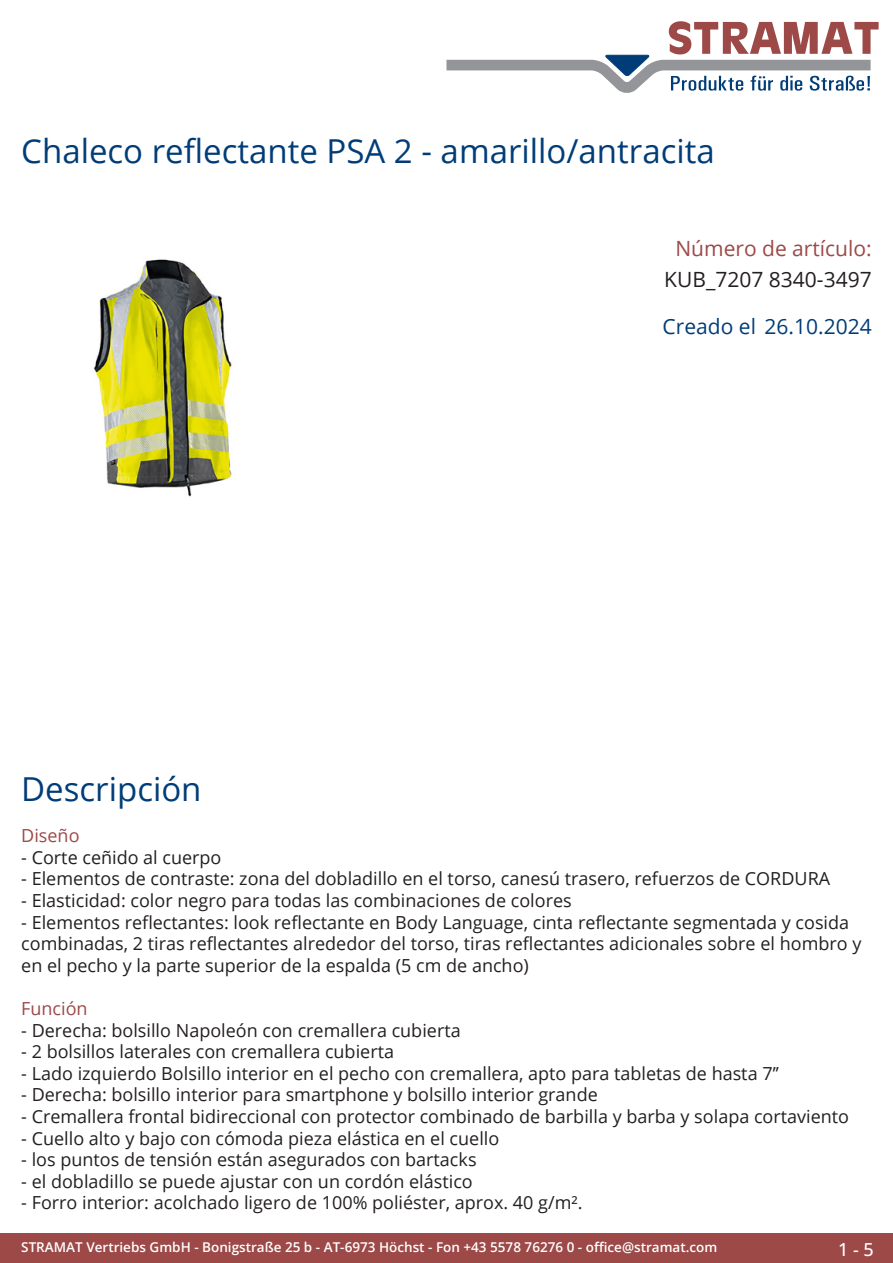
<style>
.page{position:relative;width:893px;height:1263px;background:#fff}
.page>*{position:absolute;margin:0;border:0;box-sizing:border-box;transform-origin:0 0}
.Produkttitel{font:33px "Open Sans";color:#003d78}
.Erstellungsdatum{font:21px "Open Sans";color:#003d78}
.TechDaten_Überschrif{font:21px "Open Sans";color:#9c4948}
.TechDaten_Inhalt{font:21px "Open Sans";color:#231f20}
.Beschreibung_Text{font:18px/21.6px "Open Sans";color:#231f20}
.Beschreibung_Text-2{font:18px "Open Sans";color:#9c4948}
.t1{font:500 18px "Open Sans";color:#fff}
.t2{font:600 13.5px "Open Sans";color:#fff}
</style>
<div class="page">
<div style="left:0;top:1233px;width:893px;height:30px;background:#9c4948"></div>
<svg style="left:446px;top:21px;width:433px;height:72px"></svg>
<img style="left:93px;top:259px;width:139px;height:238px">
<p class="Produkttitel" style="left:21px;top:128px;width:695px">Chaleco reflectante PSA 2 - amarillo/antracita</p>
<p class="TechDaten_Überschrif" style="left:675px;top:234px;width:198px">Número de artículo:</p>
<p class="TechDaten_Inhalt" style="left:664px;top:265px;width:209px">KUB_7207 8340-3497</p>
<p class="Erstellungsdatum" style="left:663px;top:312px;width:211px">Creado el 26.10.2024</p>
<p class="Produkttitel" style="left:21px;top:766px;width:182px">Descripción</p>
<p class="Beschreibung_Text-2" style="left:21px;top:823px;width:60px">Diseño</p>
<p class="Beschreibung_Text" style="left:21px;top:846px;width:202px">- Corte ceñido al cuerpo</p>
<p class="Beschreibung_Text" style="left:21px;top:867px;width:810px">- Elementos de contraste: zona del dobladillo en el torso, canesú trasero, refuerzos de CORDURA</p>
<p class="Beschreibung_Text" style="left:21px;top:889px;width:552px">- Elasticidad: color negro para todas las combinaciones de colores</p>
<p class="Beschreibung_Text" style="left:21px;top:911px;width:842px">- Elementos reflectantes: look reflectante en Body Language, cinta reflectante segmentada y cosida combinadas, 2 tiras reflectantes alrededor del torso, tiras reflectantes adicionales sobre el hombro y en el pecho y la parte superior de la espalda (5 cm de ancho)</p>
<p class="Beschreibung_Text-2" style="left:21px;top:996px;width:68px">Función</p>
<p class="Beschreibung_Text" style="left:21px;top:1019px;width:441px">- Derecha: bolsillo Napoleón con cremallera cubierta</p>
<p class="Beschreibung_Text" style="left:21px;top:1040px;width:374px">- 2 bolsillos laterales con cremallera cubierta</p>
<p class="Beschreibung_Text" style="left:21px;top:1062px;width:759px">- Lado izquierdo Bolsillo interior en el pecho con cremallera, apto para tabletas de hasta 7’’</p>
<p class="Beschreibung_Text" style="left:21px;top:1083px;width:578px">- Derecha: bolsillo interior para smartphone y bolsillo interior grande</p>
<p class="Beschreibung_Text" style="left:21px;top:1105px;width:829px">- Cremallera frontal bidireccional con protector combinado de barbilla y barba y solapa cortaviento</p>
<p class="Beschreibung_Text" style="left:21px;top:1127px;width:480px">- Cuello alto y bajo con cómoda pieza elástica en el cuello</p>
<p class="Beschreibung_Text" style="left:21px;top:1148px;width:457px">- los puntos de tensión están asegurados con bartacks</p>
<p class="Beschreibung_Text" style="left:21px;top:1170px;width:453px">- el dobladillo se puede ajustar con un cordón elástico</p>
<p class="Beschreibung_Text" style="left:21px;top:1191px;width:563px">- Forro interior: acolchado ligero de 100% poliéster, aprox. 40 g/m².</p>
<p class="t2" style="left:21px;top:1238px;width:698px">STRAMAT Vertriebs GmbH - Bonigstraße 25 b - AT-6973 Höchst - Fon +43 5578 76276 0 - office@stramat.com</p>
<p class="t1" style="left:838px;top:1237px;width:37px">1 - 5</p>
</div>
